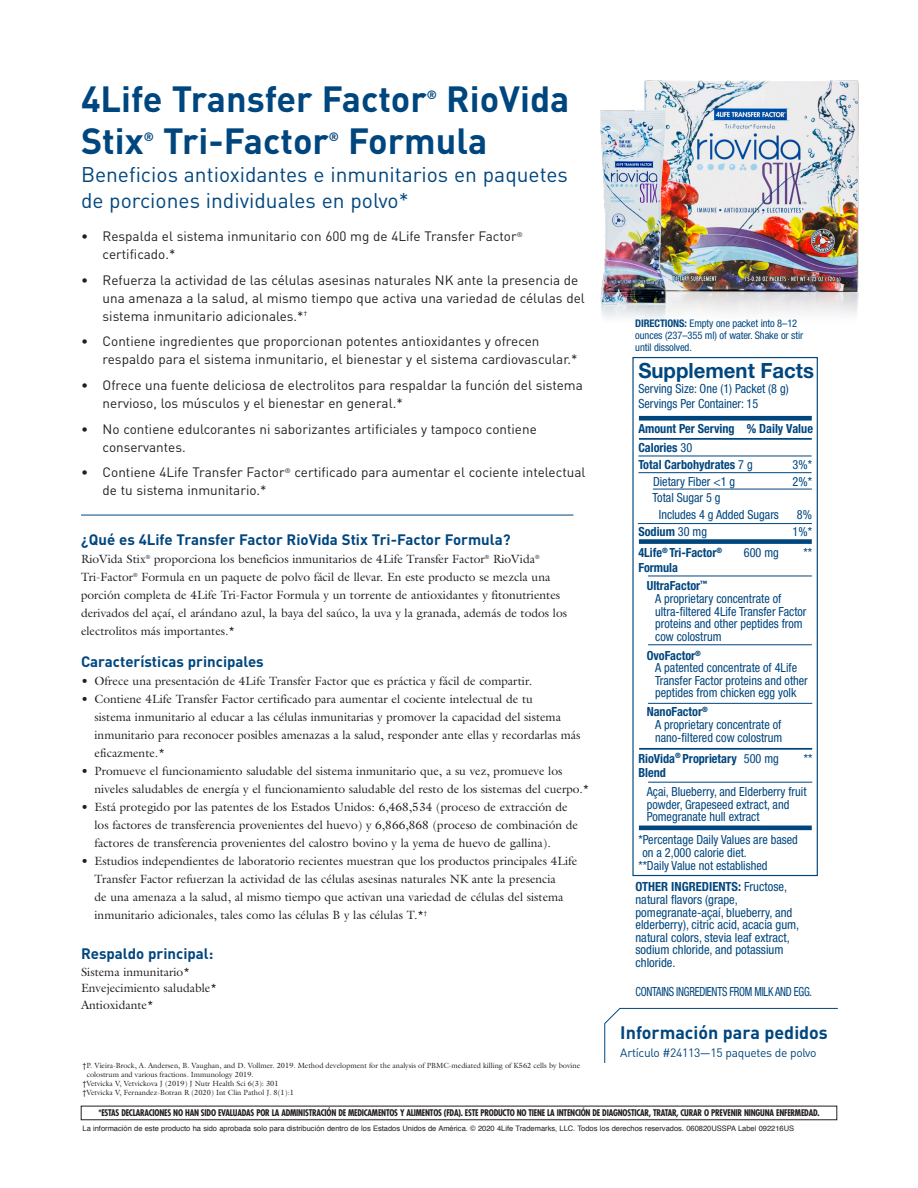
<style>
.page{position:relative;width:918px;height:1188px;background:#fff}
.page>*{position:absolute;margin:0;border:0;box-sizing:border-box;transform-origin:0 0}
.t1{font:700 36px "DIN";color:#00467e}
.t2{font:21px/25.2px "DIN";color:#00467e}
.t3{font:700 21px "Helvetica Neue LT Std";color:#00467e}
.t4{font:700 17.85px "DIN";color:#00467e}
.t5{font:700 15px "DIN";color:#00467e}
.t6{font:13.5px/18px "DIN";color:#231f20}
.t7{font:condensed 12.6px/12.6px "Helvetica Neue LT Std";color:#00467e}
.t8{font:700 condensed 12.6px/18.9px "Helvetica Neue LT Std";color:#00467e}
.t9{font:condensed 12.6px "Helvetica Neue LT Std";letter-spacing:-.025em;color:#00467e;scale:.85 1}
.t10{font:12px/18px "Galliard Std";color:#231f20}
.t11{font:12px "DIN";letter-spacing:-.025em;color:#00467e}
.t12{font:700 12px "DIN";color:#00467e}
.t13{font:condensed 10.5px/12px "Helvetica Neue LT Std";letter-spacing:-.01em;color:#00467e}
.t14{font:700 condensed 9px "Futura Std";letter-spacing:-.025em;color:#231f20}
.t15{font:7.5px/9px "Galliard Std";color:#231f20}
.t16{font:7.5px "Helvetica";color:#231f20}
.s1{font-weight:700}
.s2{font-weight:400}
</style>
<div class="page">
<div style="left:81px;top:1106px;width:756px;height:14px;border:1px solid #231f20"></div>
<img style="left:600px;top:80px;width:259px;height:239px">
<div style="left:632px;top:357px;width:186px;height:519px;border:1px solid #00467e"></div>
<div style="left:639px;top:416px;width:173px;height:5px;background:#00467e"></div>
<hr style="left:639px;top:438px;width:173px;height:2px;background:#00467e">
<hr style="left:638px;top:456px;width:174px;height:1px;background:#00467e">
<hr style="left:638px;top:472px;width:174px;height:1px;background:#00467e">
<hr style="left:653px;top:489px;width:159px;height:1px;background:#00467e">
<hr style="left:638px;top:523px;width:174px;height:1px;background:#00467e">
<hr style="left:648px;top:644px;width:164px;height:1px;background:#00467e">
<hr style="left:648px;top:576px;width:164px;height:1px;background:#00467e">
<hr style="left:648px;top:703px;width:164px;height:1px;background:#00467e">
<hr style="left:648px;top:782px;width:164px;height:1px;background:#00467e">
<div style="left:639px;top:539px;width:173px;height:5px;background:#00467e"></div>
<hr style="left:639px;top:748px;width:173px;height:2px;background:#00467e">
<hr style="left:639px;top:826px;width:173px;height:4px;background:#00467e">
<svg style="left:604px;top:871px;width:234px;height:192px"></svg>
<hr style="left:81px;top:515px;width:492px;height:1px;background:#00467e">
<p class="t1" style="left:81px;top:76px;width:347px">4Life Transfer Factor</p>
<p class="t12" style="left:427px;top:87px;width:12px">®</p>
<p class="t1" style="left:446px;top:76px;width:125px">RioVida</p>
<p class="t1" style="left:81px;top:118px;width:64px">Stix</p>
<p class="t12" style="left:144px;top:129px;width:12px">®</p>
<p class="t1" style="left:163px;top:118px;width:167px">Tri-Factor</p>
<p class="t12" style="left:329px;top:129px;width:12px">®</p>
<p class="t1" style="left:348px;top:118px;width:141px">Formula</p>
<p class="t2" style="left:81px;top:162px;width:489px">Beneficios antioxidantes e inmunitarios en paquetes de porciones individuales en polvo*</p>
<p class="t6" style="left:103px;top:227px;width:422px;text-indent:-22px">• Respalda el sistema inmunitario con 600 mg de 4Life Transfer Factor<sup>® </sup>certificado.*</p>
<p class="t6" style="left:103px;top:271px;width:484px;text-indent:-22px">• Refuerza la actividad de las células asesinas naturales NK ante la presencia de una amenaza a la salud, al mismo tiempo que activa una variedad de células del sistema inmunitario adicionales.*<sup>†</sup></p>
<p class="t6" style="left:103px;top:332px;width:476px;text-indent:-22px">• Contiene ingredientes que proporcionan potentes antioxidantes y ofrecen respaldo para el sistema inmunitario, el bienestar y el sistema cardiovascular.*</p>
<p class="t6" style="left:103px;top:376px;width:482px;text-indent:-22px">• Ofrece una fuente deliciosa de electrolitos para respaldar la función del sistema nervioso, los músculos y el bienestar en general.*</p>
<p class="t6" style="left:103px;top:419px;width:436px;text-indent:-22px">• No contiene edulcorantes ni saborizantes artificiales y tampoco contiene conservantes.</p>
<p class="t6" style="left:103px;top:463px;width:484px;text-indent:-22px">• Contiene 4Life Transfer Factor<sup>®</sup> certificado para aumentar el cociente intelectual de tu sistema inmunitario.*</p>
<p class="t5" style="left:81px;top:530px;width:431px">¿Qué es 4Life Transfer Factor RioVida Stix Tri-Factor Formula?</p>
<p class="t10" style="left:81px;top:550px;width:488px">RioVida Stix<sup>®</sup> proporciona los beneficios inmunitarios de 4Life Transfer Factor<sup>®</sup> RioVida<sup>® </sup>Tri-Factor<sup>®</sup> Formula en un paquete de polvo fácil de llevar. En este producto se mezcla una porción completa de 4Life Tri-Factor Formula y un torrente de antioxidantes y fitonutrientes derivados del açaí, el arándano azul, la baya del saúco, la uva y la granada, además de todos los electrolitos más importantes.*</p>
<p class="t5" style="left:81px;top:651px;width:184px">Características principales</p>
<p class="t10" style="left:81px;top:671px;width:453px">• Ofrece una presentación de 4Life Transfer Factor que es práctica y fácil de compartir.</p>
<p class="t10" style="left:94px;top:689px;width:488px;text-indent:-14px">• Contiene 4Life Transfer Factor certificado para aumentar el cociente intelectual de tu<br>sistema inmunitario al educar a las células inmunitarias y promover la capacidad del sistema inmunitario para reconocer posibles amenazas a la salud, responder ante ellas y recordarlas más eficazmente.*</p>
<p class="t10" style="left:94px;top:761px;width:496px;text-indent:-14px">• Promueve el funcionamiento saludable del sistema inmunitario que, a su vez, promueve los niveles saludables de energía y el funcionamiento saludable del resto de los sistemas del cuerpo.*</p>
<p class="t10" style="left:94px;top:797px;width:485px;text-indent:-14px">• Está protegido por las patentes de los Estados Unidos: 6,468,534 (proceso de extracción de los factores de transferencia provenientes del huevo) y 6,866,868 (proceso de combinación de factores de transferencia provenientes del calostro bovino y la yema de huevo de gallina).</p>
<p class="t10" style="left:94px;top:851px;width:484px;text-indent:-14px">• Estudios independientes de laboratorio recientes muestran que los productos principales 4Life Transfer Factor refuerzan la actividad de las células asesinas naturales NK ante la presencia<br>de una amenaza a la salud, al mismo tiempo que activan una variedad de células del sistema inmunitario adicionales, tales como las células B y las células T.*<sup>†</sup></p>
<p class="t5" style="left:81px;top:944px;width:134px">Respaldo principal:</p>
<p class="t10" style="left:81px;top:963px;width:137px;line-height:16.5px">Sistema inmunitario*<br>Envejecimiento saludable*<br>Antioxidante*</p>
<p class="t15" style="left:87px;top:1061px;width:495px;text-indent:-4px">†P. Vieira-Brock, A. Andersen, B. Vaughan, and D. Vollmer. 2019. Method development for the analysis of PBMC-mediated killing of K562 cells by bovine colostrum and various fractions. Immunology 2019.</p>
<p class="t15" style="left:82px;top:1079px;width:198px">†Vetvicka V, Vetvickova J (2019) J Nutr Health Sci 6(3): 301</p>
<p class="t15" style="left:82px;top:1088px;width:213px">†Vetvicka V, Fernandez-Botran R (2020) Int Clin Pathol J. 8(1):1</p>
<p class="t13" style="left:635px;top:317px;width:169px"><span class="s1">DIRECTIONS:</span> Empty one packet into 8–12 ounces (237–355 ml) of water. Shake or stir until dissolved.</p>
<p class="t3" style="left:638px;top:357px;width:177px">Supplement Facts</p>
<p class="t7" style="left:638px;top:381px;width:152px;line-height:15.1px">Serving Size: One (1) Packet (8 g)<br>Servings Per Container: 15</p>
<p class="t8" style="left:638px;top:419px;width:176px">Amount Per Serving % Daily Value<br>Calories <span class="s2">30</span></p>
<p class="t8" style="left:638px;top:455px;width:116px">Total Carbohydrates <span class="s2">7 g</span></p>
<p class="t7" style="left:793px;top:458px;width:21px">3%*</p>
<p class="t7" style="left:653px;top:475px;width:84px">Dietary Fiber &lt;1 g</p>
<p class="t7" style="left:793px;top:475px;width:21px">2%*</p>
<p class="t7" style="left:659px;top:489px;width:122px;line-height:16.8px;text-indent:-6px">Total Sugar 5 g<br>Includes 4 g Added Sugars</p>
<p class="t7" style="left:797px;top:508px;width:17px">8%</p>
<p class="t8" style="left:638px;top:522px;width:70px">Sodium <span class="s2">30 mg</span></p>
<p class="t7" style="left:793px;top:525px;width:21px">1%*</p>
<p class="t8" style="left:638px;top:543px;width:85px">4Life<sup>®</sup> Tri-Factor<sup>®</sup></p>
<p class="t7" style="left:744px;top:546px;width:36px">600 mg</p>
<p class="t7" style="left:803px;top:546px;width:10px">**</p>
<p class="t8" style="left:647px;top:557px;width:62px;text-indent:-8px">Formula<br>UltraFactor<sup>™</sup></p>
<p class="t7" style="left:655px;top:592px;width:153px">A proprietary concentrate of ultra-filtered 4Life Transfer Factor proteins and other peptides from cow colostrum</p>
<p class="t7" style="left:655px;top:649px;width:154px;text-indent:-8px"><span class="s1">OvoFactor</span><sup>®<br></sup>A patented concentrate of 4Life<br>Transfer Factor proteins and other peptides from chicken egg yolk</p>
<p class="t7" style="left:655px;top:706px;width:129px;text-indent:-8px"><span class="s1">NanoFactor</span><sup>®<br></sup>A proprietary concentrate of nano-filtered cow colostrum</p>
<p class="t8" style="left:638px;top:748px;width:142px">RioVida<sup>®</sup> Proprietary <span class="s2">500 mg</span></p>
<p class="t7" style="left:804px;top:752px;width:10px">**</p>
<p class="t7" style="left:647px;top:763px;width:161px;line-height:18.9px;text-indent:-8px"><span class="s1">Blend<br></span>Açai, Blueberry, and Elderberry fruit</p>
<p class="t7" style="left:647px;top:798px;width:144px">powder, Grapeseed extract, and<br>Pomegranate hull extract</p>
<p class="t7" style="left:638px;top:834px;width:161px">*Percentage Daily Values are based</p>
<p class="t7" style="left:643px;top:846px;width:106px">on a 2,000 calorie diet.</p>
<p class="t7" style="left:638px;top:859px;width:131px">**Daily Value not established</p>
<p class="t7" style="left:635px;top:881px;width:165px"><span class="s1">OTHER INGREDIENTS:</span> Fructose, natural flavors (grape, pomegranate-açaí, blueberry, and elderberry), citric acid, acacia gum, natural colors, stevia leaf extract, sodium chloride, and potassium chloride.</p>
<p class="t9" style="left:635px;top:985px;width:209px">CONTAINS INGREDIENTS FROM MILK AND EGG.</p>
<p class="t4" style="left:620px;top:1021px;width:209px">Información para pedidos</p>
<p class="t11" style="left:620px;top:1045px;width:198px">Artículo #24113—15 paquetes de polvo</p>
<p class="t14" style="left:98px;top:1107px;width:723px">*ESTAS DECLARACIONES NO HAN SIDO EVALUADAS POR LA ADMINISTRACIÓN DE MEDICAMENTOS Y ALIMENTOS (FDA). ESTE PRODUCTO NO TIENE LA INTENCIÓN DE DIAGNOSTICAR, TRATAR, CURAR O PREVENIR NINGUNA ENFERMEDAD.</p>
<p class="t16" style="left:82px;top:1123px;width:713px">La información de este producto ha sido aprobada solo para distribución dentro de los Estados Unidos de América. © 2020 4Life Trademarks, LLC. Todos los derechos reservados. 060820USSPA Label 092216US</p>
</div>
